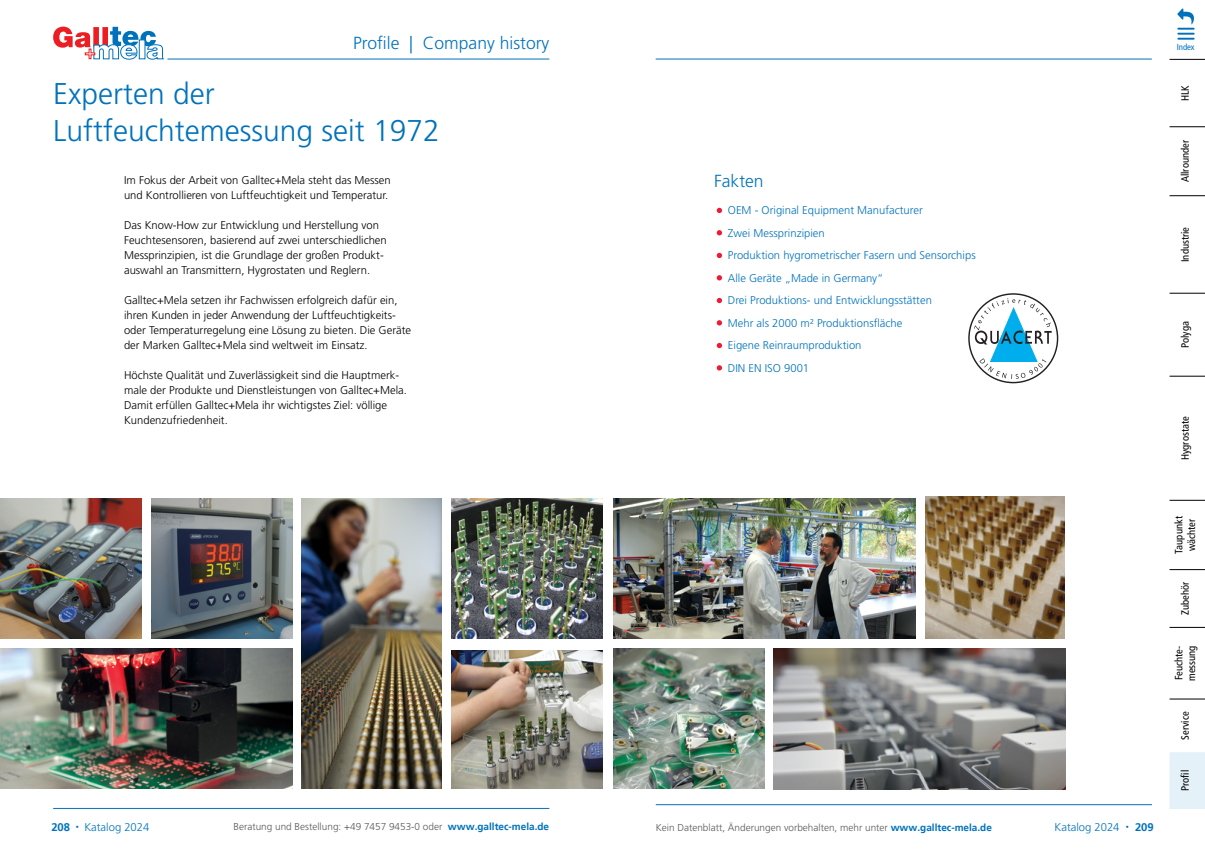
<style>
.page{position:relative;width:1205px;height:851px;background:#fff}
.page>*{position:absolute;margin:0;border:0;box-sizing:border-box;transform-origin:0 0}
.t1{font:300 30px/37.1px "Frutiger LT Std";color:#0072bc}
.t2{font:300 17.5px "Frutiger LT Std";color:#0072bc}
.t3{font:300 11.25px/15px "Frutiger LT Std";color:#000}
.t4{font:300 11.25px/22.5px "Frutiger LT Std";color:#0072bc}
.t5{font:700 11.25px "Frutiger LT";color:#0072bc}
.t6{font:condensed 10.62px/12.5px "Frutiger LT Std";color:#000}
.t7{font:300 10px "Frutiger LT Std";color:#58595b}
.t8{font:condensed 8.75px "Frutiger LT Std";letter-spacing:-.01em;color:#0072bc}
.s1{font-family:"Frutiger LT";font-weight:700;color:#0072bc}
.s2{font-family:"Frutiger LT";font-weight:700}
</style>
<div class="page">
<hr style="left:53px;top:808px;width:496px;height:1px;background:#0072bc">
<hr style="left:656px;top:804px;width:496px;height:1px;background:#0072bc">
<hr style="left:656px;top:59px;width:496px;height:1px;background:#0072bc">
<hr style="left:167px;top:59px;width:382px;height:1px;background:#0072bc">
<svg style="left:53px;top:27px;width:111px;height:33px"></svg>
<img style="left:302px;top:498px;width:140px;height:290px">
<img style="left:451px;top:650px;width:151px;height:138px">
<img style="left:0;top:648px;width:292px;height:140px">
<img style="left:0;top:498px;width:141px;height:140px">
<img style="left:152px;top:498px;width:140px;height:140px">
<img style="left:451px;top:498px;width:151px;height:140px">
<img style="left:774px;top:648px;width:291px;height:141px">
<img style="left:613px;top:648px;width:151px;height:140px">
<img style="left:613px;top:498px;width:302px;height:140px">
<img style="left:925px;top:496px;width:139px;height:142px">
<svg style="left:974px;top:298px;width:77px;height:81px"></svg>
<svg style="left:717px;top:208px;width:5px;height:5px"></svg>
<svg style="left:717px;top:230px;width:5px;height:5px"></svg>
<svg style="left:717px;top:253px;width:5px;height:5px"></svg>
<svg style="left:717px;top:275px;width:5px;height:5px"></svg>
<svg style="left:717px;top:298px;width:5px;height:5px"></svg>
<svg style="left:717px;top:320px;width:5px;height:5px"></svg>
<svg style="left:717px;top:343px;width:5px;height:5px"></svg>
<svg style="left:717px;top:365px;width:5px;height:5px"></svg>
<div style="left:1169px;top:752px;width:36px;height:56px;background:#e4f1f8"></div>
<hr style="left:1169px;top:195px;width:31px;height:1px;background:#000">
<svg style="left:1169px;top:59px;width:36px;height:68px"></svg>
<hr style="left:1169px;top:293px;width:31px;height:1px;background:#000">
<hr style="left:1169px;top:376px;width:31px;height:1px;background:#000">
<hr style="left:1169px;top:500px;width:31px;height:1px;background:#000">
<hr style="left:1169px;top:569px;width:31px;height:1px;background:#000">
<hr style="left:1169px;top:627px;width:31px;height:1px;background:#000">
<hr style="left:1169px;top:698px;width:31px;height:1px;background:#000">
<svg style="left:1177px;top:8px;width:17px;height:32px"></svg>
<h2 class="t2" style="left:353px;top:33px;width:198px">Profile | Company history</h2>
<h1 class="t1" style="left:53px;top:76px;width:388px">Experten der<br>Luftfeuchtemessung seit 1972</h1>
<p class="t3" style="left:124px;top:173px;width:268px">Im Fokus der Arbeit von Galltec+Mela steht das Messen und Kontrollieren von Luftfeuchtigkeit und Temperatur.</p>
<p class="t3" style="left:124px;top:218px;width:264px">Das Know-How zur Entwicklung und Herstellung von Feuchtesensoren, basierend auf zwei unterschiedlichen Messprinzipien, ist die Grundlage der großen Produkt&shy;auswahl an Transmittern, Hygrostaten und Reglern.</p>
<p class="t3" style="left:124px;top:293px;width:289px">Galltec+Mela setzen ihr Fachwissen erfolgreich dafür ein, ihren Kunden in jeder Anwendung der Luftfeuchtigkeits&shy;oder Temperaturregelung eine Lösung zu bieten. Die Geräte der Marken Galltec+Mela sind weltweit im Einsatz.</p>
<p class="t3" style="left:124px;top:368px;width:284px">Höchste Qualität und Zuverlässigkeit sind die Hauptmerk&shy;male der Produkte und Dienstleistungen von Galltec+Mela.<br>Damit erfüllen Galltec+Mela ihr wichtigstes Ziel: völlige Kundenzufriedenheit.</p>
<h2 class="t2" style="left:714px;top:171px;width:51px">Fakten</h2>
<p class="t4" style="left:728px;top:199px;width:249px">OEM - Original Equipment Manufacturer<br>Zwei Messprinzipien<br>Produktion hygrometrischer Fasern und Sensorchips Alle Geräte „Made in Germany“<br>Drei Produktions- und Entwicklungsstätten<br>Mehr als 2000 m² Produktionsfläche<br>Eigene Reinraumproduktion<br>DIN EN ISO 9001</p>
<p class="t8" style="left:1177px;top:42px;width:19px">Index</p>
<p class="t6" style="left:1179px;top:101px;width:17px;rotate:-90deg">HLK</p>
<p class="t6" style="left:1179px;top:182px;width:44px;rotate:-90deg">Allrounder</p>
<p class="t6" style="left:1179px;top:262px;width:37px;rotate:-90deg">Industrie</p>
<p class="t6" style="left:1179px;top:348px;width:28px;rotate:-90deg">Polyga</p>
<p class="t6" style="left:1179px;top:460px;width:45px;rotate:-90deg">Hygrostate</p>
<p class="t7" style="left:233px;top:820px;width:317px">Beratung und Bestellung: +49 7457 9453-0 oder <span class="s1">www.galltec-mela.de</span></p>
<p class="t7" style="left:656px;top:821px;width:338px">Kein Datenblatt, Änderungen vorbehalten, mehr unter <span class="s1">www.galltec-mela.de</span></p>
<p class="t4" style="left:1054px;top:816px;width:76px">Katalog 2024 <sup>•</sup></p>
<p class="t4" style="left:51px;top:815px;width:100px"><span class="s2">208</span> <sup>•</sup> Katalog 2024</p>
<p class="t5" style="left:1135px;top:820px;width:20px">209</p>
<p class="t6" style="left:1172px;top:553px;width:39px;rotate:-90deg">Taupunkt wächter</p>
<p class="t6" style="left:1179px;top:615px;width:35px;rotate:-90deg">Zubehör</p>
<p class="t6" style="left:1172px;top:681px;width:37px;rotate:-90deg">Feuchte&shy;messung</p>
<p class="t6" style="left:1179px;top:739px;width:30px;rotate:-90deg">Service</p>
<p class="t6" style="left:1179px;top:791px;width:23px;rotate:-90deg">Profil</p>
</div>
